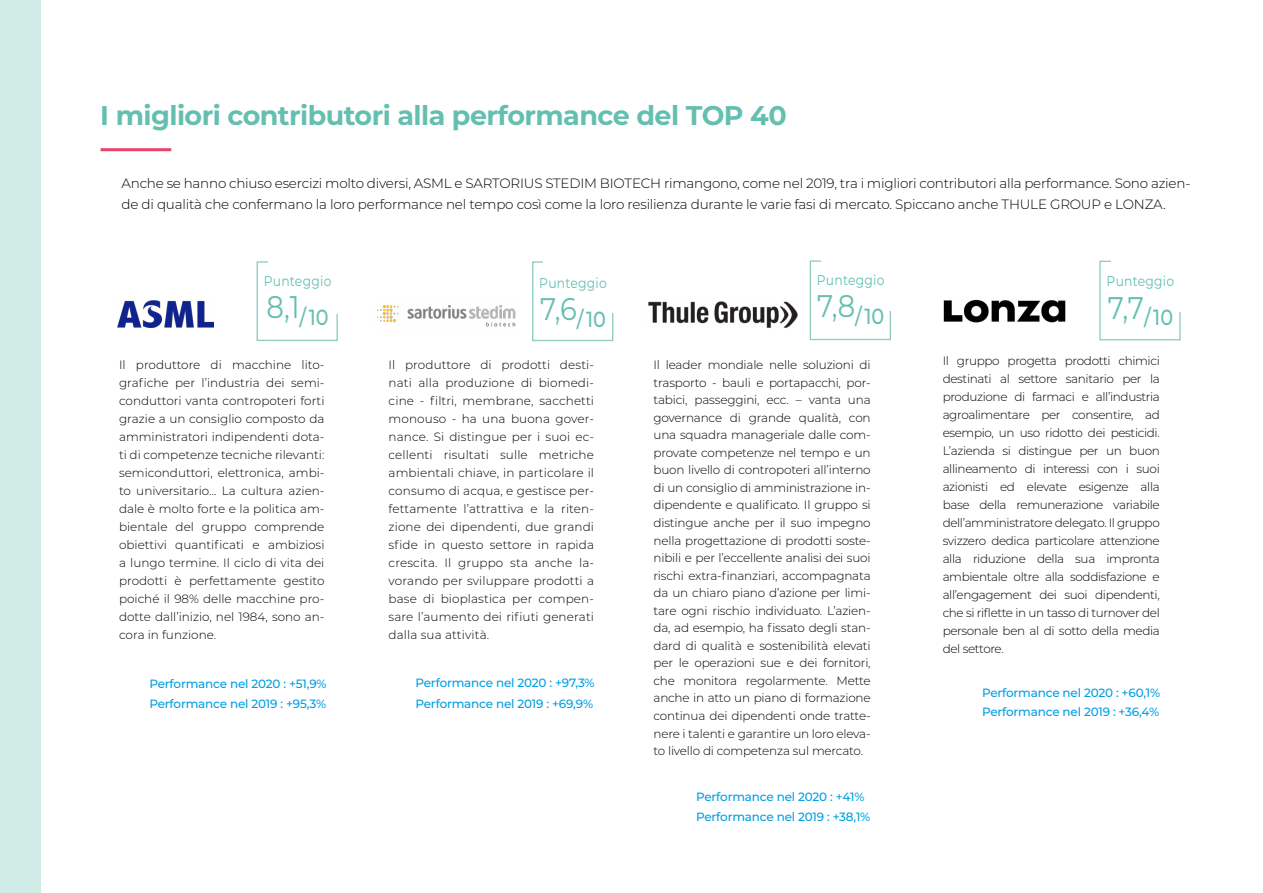
<style>
.page{position:relative;width:1263px;height:893px;background:#fff}
.page>*{position:absolute;margin:0;border:0;box-sizing:border-box;transform-origin:0 0}
.t1{font:31.2px "Montserrat";color:#64bfb0;scale:.88 1}
.t2{font:700 27px "Montserrat";letter-spacing:-.02em;color:#64bfb0}
.t3{font:14.1px "Montserrat";letter-spacing:.02em;color:#64bfb0;scale:.88 1}
.t4{font:300 13.5px/21px "Montserrat";letter-spacing:-.015em;color:#000}
.t5{font:300 12px/18px "Montserrat";letter-spacing:-.015em;color:#000;text-align:justify}
.t6{font:500 12px/19.5px "Montserrat";letter-spacing:-.015em;color:#009fe3}
</style>
<div class="page">
<div style="left:1099px;top:261px;width:82px;height:79px;border:1px solid #91cec2"></div>
<div style="left:1110px;top:233px;width:80px;height:78px;background:#fff"></div>
<div style="left:532px;top:261px;width:81px;height:80px;border:1px solid #91cec2"></div>
<div style="left:543px;top:235px;width:80px;height:78px;background:#fff"></div>
<div style="left:810px;top:260px;width:81px;height:80px;border:1px solid #91cec2"></div>
<div style="left:821px;top:233px;width:80px;height:78px;background:#fff"></div>
<img style="left:648px;top:301px;width:150px;height:27px">
<img style="left:943px;top:299px;width:123px;height:24px">
<hr style="left:101px;top:148px;width:70px;height:3px;background:#e9426a">
<div style="left:256px;top:261px;width:82px;height:80px;border:1px solid #91cec2"></div>
<div style="left:268px;top:235px;width:80px;height:78px;background:#fff"></div>
<div style="left:0;top:0;width:41px;height:893px;background:#d1ebe7"></div>
<img style="left:377px;top:305px;width:139px;height:22px">
<img style="left:118px;top:301px;width:96px;height:27px">
<h2 class="t2" style="left:100px;top:96px;width:688px">I migliori contributori alla performance del TOP 40</h2>
<p class="t4" style="left:122px;top:173px;width:1070px">Anche se hanno chiuso esercizi molto diversi, ASML e SARTORIUS STEDIM BIOTECH rimangono, come nel 2019, tra i migliori contributori alla performance. Sono azien&shy;de di qualità che confermano la loro performance nel tempo così come la loro resilienza durante le varie fasi di mercato. Spiccano anche THULE GROUP e LONZA.</p>
<p class="t3" style="left:264px;top:271px;width:78px">Punteggio</p>
<h1 class="t1" style="left:266px;top:286px;width:72px">8,1<sub>/</sub> <sub>10</sub></h1>
<p class="t3" style="left:539px;top:273px;width:78px">Punteggio</p>
<h1 class="t1" style="left:540px;top:288px;width:77px">7,6<sub>/</sub> <sub>10</sub></h1>
<p class="t3" style="left:817px;top:270px;width:78px">Punteggio</p>
<h1 class="t1" style="left:817px;top:285px;width:78px">7,8<sub>/</sub> <sub>10</sub></h1>
<p class="t5" style="left:119px;top:355px;width:207px">Il produttore di macchine lito&shy;grafiche per l’industria dei semi&shy;conduttori vanta contropoteri forti grazie a un consiglio composto da amministratori indipendenti dota&shy;ti di competenze tecniche rilevanti: semiconduttori, elettronica, ambi&shy;to universitario… La cultura azien&shy;dale è molto forte e la politica am&shy;bientale del gruppo comprende obiettivi quantificati e ambiziosi a lungo termine. Il ciclo di vita dei prodotti è perfettamente gestito poiché il 98% delle macchine pro&shy;dotte dall’inizio, nel 1984, sono an&shy;cora in funzione.</p>
<p class="t6" style="left:149px;top:673px;width:179px">Performance nel 2020 : +51,9%<br>Performance nel 2019 : +95,3%</p>
<p class="t6" style="left:415px;top:672px;width:181px;line-height:21px">Performance nel 2020 : +97,3%<br>Performance nel 2019 : +69,9%</p>
<p class="t5" style="left:389px;top:355px;width:207px">Il produttore di prodotti desti&shy;nati alla produzione di biomedi&shy;cine - filtri, membrane, sacchetti monouso - ha una buona gover&shy;nance. Si distingue per i suoi ec&shy;cellenti risultati sulle metriche ambientali chiave, in particolare il consumo di acqua, e gestisce per&shy;fettamente l’attrattiva e la riten&shy;zione dei dipendenti, due grandi sfide in questo settore in rapida crescita. Il gruppo sta anche la&shy;vorando per sviluppare prodotti a base di bioplastica per compen&shy;sare l’aumento dei rifiuti generati dalla sua attività.</p>
<p class="t5" style="left:653px;top:356px;width:219px;line-height:17.5px">Il leader mondiale nelle soluzioni di trasporto - bauli e portapacchi, por&shy;tabici, passeggini, ecc. – vanta una governance di grande qualità, con una squadra manageriale dalle com&shy;provate competenze nel tempo e un buon livello di contropoteri all’interno di un consiglio di amministrazione in&shy;dipendente e qualificato. Il gruppo si distingue anche per il suo impegno nella progettazione di prodotti soste&shy;nibili e per l’eccellente analisi dei suoi rischi extra-finanziari, accompagnata da un chiaro piano d’azione per limi&shy;tare ogni rischio individuato. L’azien&shy;da, ad esempio, ha fissato degli stan&shy;dard di qualità e sostenibilità elevati per le operazioni sue e dei fornitori, che monitora regolarmente. Mette anche in atto un piano di formazione continua dei dipendenti onde tratte&shy;nere i talenti e garantire un loro eleva&shy;to livello di competenza sul mercato.</p>
<p class="t6" style="left:696px;top:786px;width:176px">Performance nel 2020 : +41%<br>Performance nel 2019 : +38,1%</p>
<p class="t3" style="left:1106px;top:271px;width:78px">Punteggio</p>
<h1 class="t1" style="left:1108px;top:286px;width:76px">7,7<sub>/</sub> <sub>10</sub></h1>
<p class="t5" style="left:943px;top:351px;width:219px">Il gruppo progetta prodotti chimici destinati al settore sanitario per la produzione di farmaci e all’industria agroalimentare per consentire, ad esempio, un uso ridotto dei pesticidi.<br>L’azienda si distingue per un buon allineamento di interessi con i suoi azionisti ed elevate esigenze alla base della remunerazione variabile dell’amministratore delegato. Il gruppo svizzero dedica particolare attenzione alla riduzione della sua impronta ambientale oltre alla soddisfazione e all’engagement dei suoi dipendenti, che si riflette in un tasso di turnover del personale ben al di sotto della media del settore.</p>
<p class="t6" style="left:982px;top:682px;width:180px">Performance nel 2020 : +60,1%<br>Performance nel 2019 : +36,4%</p>
</div>
